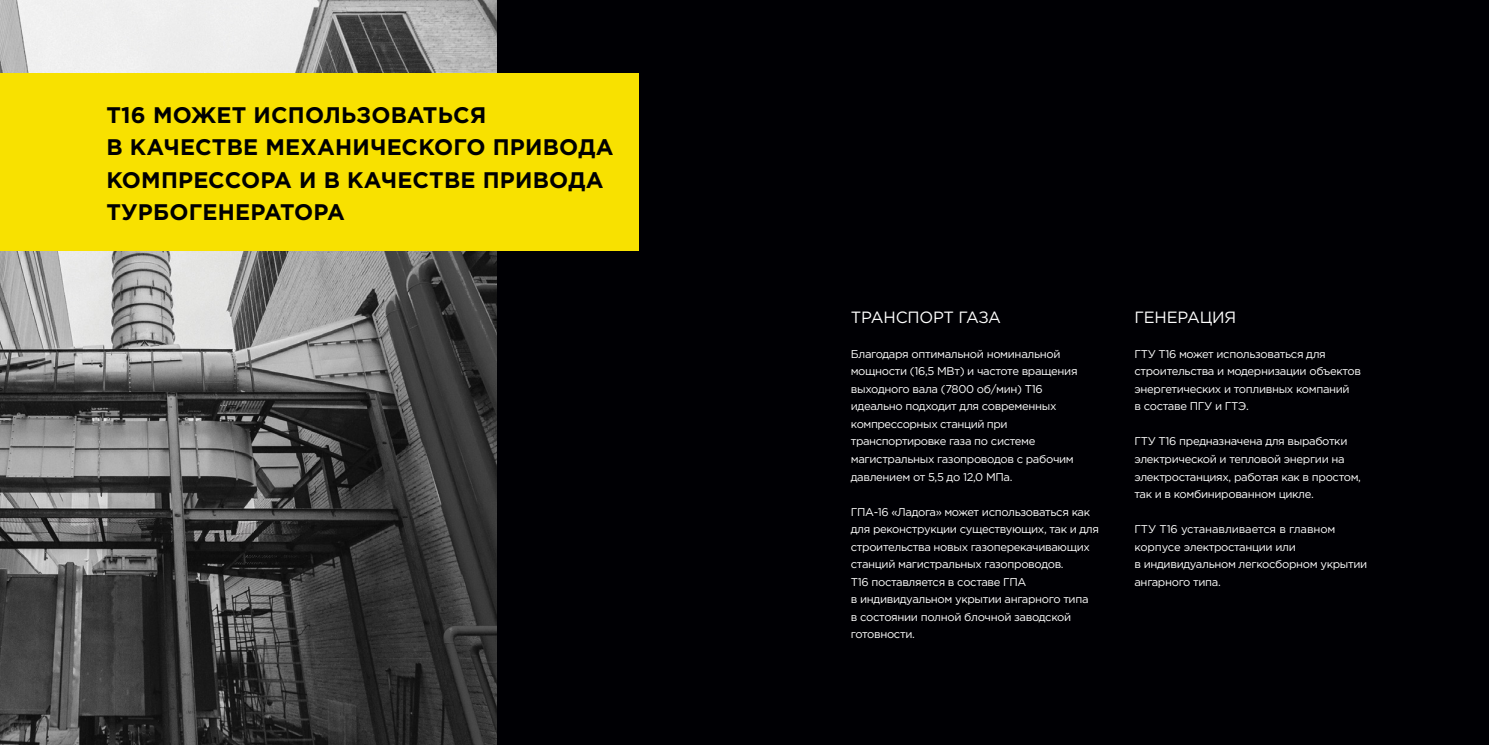
<style>
.page{position:relative;width:1489px;height:745px;background:#fff}
.page>*{position:absolute;margin:0;border:0;box-sizing:border-box;transform-origin:0 0}
.t1{font:700 22.5px/32.5px "Gotham Pro";letter-spacing:.01em;color:#000}
.t2{font:16.25px "Gotham Pro";letter-spacing:-.01em;color:#fff}
.t3{font:11.25px/17.5px "Gotham Pro";letter-spacing:-.03em;color:#fff}
</style>
<div class="page">
<div style="left:0;top:0;width:1488px;height:744px;background:#000004"></div>
<img style="left:0;top:0;width:496px;height:744px">
<div style="left:0;top:73px;width:638px;height:178px;background:#f8e100"></div>
<h1 class="t1" style="left:106px;top:98px;width:509px">Т16 МОЖЕТ ИСПОЛЬЗОВАТЬСЯ<br>В КАЧЕСТВЕ МЕХАНИЧЕСКОГО ПРИВОДА<br>КОМПРЕССОРА И В КАЧЕСТВЕ ПРИВОДА<br>ТУРБОГЕНЕРАТОРА</h1>
<h2 class="t2" style="left:850px;top:308px;width:152px">ТРАНСПОРТ ГАЗА</h2>
<p class="t3" style="left:850px;top:345px;width:228px">Благодаря оптимальной номинальной мощности (16,5 МВт) и частоте вращения выходного вала (7800 об/мин) T16 идеально подходит для современных компрессорных станций при транспортировке газа по системе магистральных газопроводов с рабочим давлением от 5,5 до 12,0 МПа.</p>
<p class="t3" style="left:850px;top:502px;width:250px">ГПА-16 «Ладога» может использоваться как для реконструкции существующих, так и для строительства новых газоперекачивающих станций магистральных газопроводов.<br>Т16 поставляется в составе ГПА<br>в индивидуальном укрытии ангарного типа<br>в состоянии полной блочной заводской готовности.</p>
<h2 class="t2" style="left:1134px;top:308px;width:103px">ГЕНЕРАЦИЯ</h2>
<p class="t3" style="left:1134px;top:345px;width:228px">ГТУ Т16 может использоваться для строительства и модернизации объектов энергетических и топливных компаний<br>в составе ПГУ и ГТЭ.</p>
<p class="t3" style="left:1134px;top:432px;width:228px">ГТУ Т16 предназначена для выработки электрической и тепловой энергии на электростанциях, работая как в простом, так и в комбинированном цикле.</p>
<p class="t3" style="left:1134px;top:520px;width:234px">ГТУ Т16 устанавливается в главном корпусе электростанции или<br>в индивидуальном легкосборном укрытии ангарного типа.</p>
</div>
